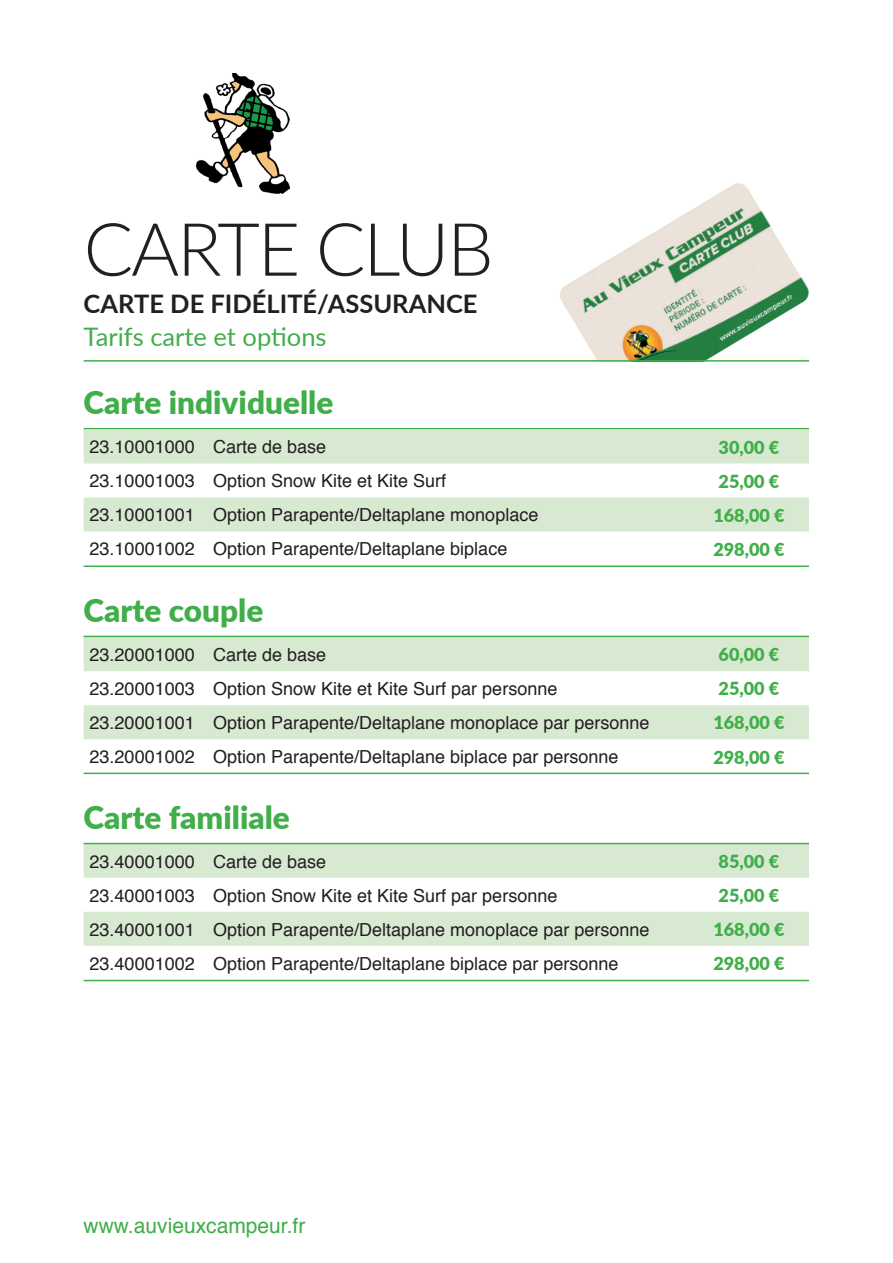
<style>
.page{position:relative;width:893px;height:1263px;background:#fff}
.page>*{position:absolute;margin:0;border:0;box-sizing:border-box;transform-origin:0 0}
.t1{font:300 73.5px "Lato";letter-spacing:-.03em;color:#231f20}
.t2{font:900 31.5px "Lato";color:#40ae49}
.t3{font:700 25.5px "Lato";color:#231f20}
.t4{font:25.5px "Lato";color:#40ae49}
.t5{font:21px "Helvetica";color:#40ae49}
.t6{font:18px "Helvetica";color:#231f20}
.t7{font:900 18px "Lato";color:#40ae49}
</style>
<div class="page">
<img style="left:560px;top:183px;width:249px;height:177px">
<img style="left:197px;top:73px;width:93px;height:121px">
<hr style="left:84px;top:360px;width:725px;height:2px;background:#40ae49">
<hr style="left:84px;top:773px;width:725px;height:1px;background:#40ae49">
<svg style="left:84px;top:637px;width:725px;height:102px;fill:#d8e9d2"></svg>
<hr style="left:84px;top:636px;width:725px;height:1px;background:#40ae49">
<svg style="left:84px;top:844px;width:725px;height:102px;fill:#d8e9d2"></svg>
<hr style="left:84px;top:843px;width:725px;height:1px;background:#40ae49">
<hr style="left:84px;top:980px;width:725px;height:1px;background:#40ae49">
<hr style="left:84px;top:565px;width:725px;height:2px;background:#40ae49">
<hr style="left:84px;top:428px;width:725px;height:1px;background:#40ae49">
<svg style="left:84px;top:429px;width:725px;height:102px;fill:#d8e9d2"></svg>
<p class="t1" style="left:84px;top:198px;width:411px">CARTE CLUB</p>
<p class="t3" style="left:84px;top:285px;width:395px">CARTE DE FIDÉLITÉ/ASSURANCE</p>
<p class="t4" style="left:84px;top:319px;width:244px">Tarifs carte et options</p>
<p class="t2" style="left:84px;top:379px;width:251px">Carte individuelle</p>
<p class="t6" style="left:90px;top:432px;width:107px">23.10001000</p>
<p class="t6" style="left:213px;top:432px;width:115px">Carte de base</p>
<p class="t7" style="left:719px;top:434px;width:62px">30,00 €</p>
<p class="t6" style="left:90px;top:466px;width:107px">23.10001003</p>
<p class="t6" style="left:213px;top:466px;width:235px">Option Snow Kite et Kite Surf</p>
<p class="t7" style="left:719px;top:468px;width:62px">25,00 €</p>
<p class="t6" style="left:90px;top:500px;width:107px">23.10001001</p>
<p class="t6" style="left:213px;top:500px;width:327px">Option Parapente/Deltaplane monoplace</p>
<p class="t7" style="left:713px;top:502px;width:73px">168,00 €</p>
<p class="t6" style="left:90px;top:534px;width:107px">23.10001002</p>
<p class="t6" style="left:213px;top:534px;width:296px">Option Parapente/Deltaplane biplace</p>
<p class="t7" style="left:713px;top:536px;width:73px">298,00 €</p>
<p class="t2" style="left:84px;top:587px;width:181px">Carte couple</p>
<p class="t6" style="left:90px;top:639px;width:107px">23.20001000</p>
<p class="t6" style="left:213px;top:639px;width:115px">Carte de base</p>
<p class="t7" style="left:719px;top:641px;width:62px">60,00 €</p>
<p class="t6" style="left:90px;top:673px;width:107px">23.20001003</p>
<p class="t6" style="left:213px;top:673px;width:346px">Option Snow Kite et Kite Surf par personne</p>
<p class="t7" style="left:719px;top:675px;width:62px">25,00 €</p>
<p class="t6" style="left:90px;top:707px;width:107px">23.20001001</p>
<p class="t6" style="left:213px;top:707px;width:438px">Option Parapente/Deltaplane monoplace par personne</p>
<p class="t7" style="left:713px;top:709px;width:73px">168,00 €</p>
<p class="t6" style="left:90px;top:741px;width:107px">23.20001002</p>
<p class="t6" style="left:213px;top:741px;width:407px">Option Parapente/Deltaplane biplace par personne</p>
<p class="t7" style="left:713px;top:743px;width:73px">298,00 €</p>
<p class="t2" style="left:84px;top:794px;width:208px">Carte familiale</p>
<p class="t6" style="left:90px;top:846px;width:107px">23.40001000</p>
<p class="t6" style="left:213px;top:846px;width:115px">Carte de base</p>
<p class="t7" style="left:719px;top:848px;width:62px">85,00 €</p>
<p class="t6" style="left:90px;top:880px;width:107px">23.40001003</p>
<p class="t6" style="left:213px;top:880px;width:346px">Option Snow Kite et Kite Surf par personne</p>
<p class="t7" style="left:719px;top:882px;width:62px">25,00 €</p>
<p class="t6" style="left:90px;top:914px;width:107px">23.40001001</p>
<p class="t6" style="left:213px;top:914px;width:438px">Option Parapente/Deltaplane monoplace par personne</p>
<p class="t7" style="left:713px;top:916px;width:73px">168,00 €</p>
<p class="t6" style="left:90px;top:948px;width:107px">23.40001002</p>
<p class="t6" style="left:213px;top:948px;width:407px">Option Parapente/Deltaplane biplace par personne</p>
<p class="t7" style="left:713px;top:950px;width:73px">298,00 €</p>
<p class="t5" style="left:84px;top:1208px;width:223px">www.auvieuxcampeur.fr</p>
</div>
